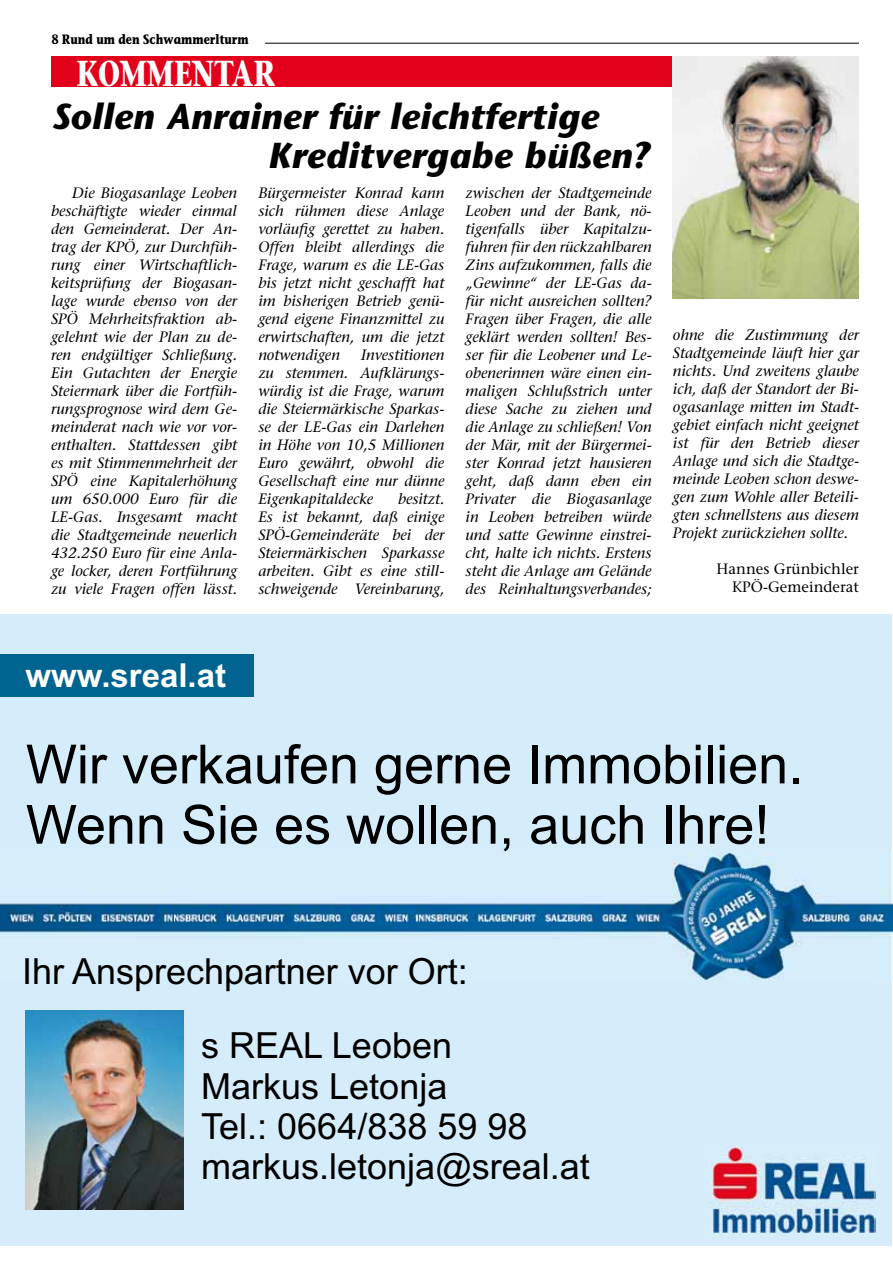
<style>
.page{position:relative;width:893px;height:1263px;background:#fff}
.page>*{position:absolute;margin:0;border:0;box-sizing:border-box;transform-origin:0 0}
.t1{font:54px/60.3px "Arial";color:#000}
.t2{font:36px/40.2px "Arial";color:#000}
.t3{font:italic 700 36px/39.6px "Stone Sans";letter-spacing:.01em;color:#000}
.t4{font:700 36px "Stone Serif";color:#fff;scale:.75 1}
.t5{font:700 33px "Arial";color:#fff}
.t6{font:italic 15px/18px "Stone Serif";color:#000;text-align:justify}
.t7{font:15px/18px "Stone Serif";color:#000;text-align:right}
.t8{font:700 13.5px "Stone Informal";color:#000;scale:.8 1}
</style>
<div class="page">
<hr style="left:265px;top:43px;width:594px;height:1px;background:#000">
<div style="left:0;top:614px;width:891px;height:632px;background:#d5edfa"></div>
<div style="left:0;top:654px;width:253px;height:43px;background:#006390"></div>
<img style="left:0;top:853px;width:893px;height:127px">
<img style="left:711px;top:1147px;width:165px;height:87px">
<img style="left:26px;top:1010px;width:157px;height:199px">
<div style="left:51px;top:57px;width:808px;height:30px;background:#e2001a"></div>
<img style="left:673px;top:57px;width:186px;height:242px">
<p class="t8" style="left:52px;top:30px;width:248px">8 Rund um den Schwammerlturm</p>
<h2 class="t4" style="left:77px;top:50px;width:266px">KOMMENTAR</h2>
<h2 class="t3" style="left:268px;top:96px;width:383px;text-indent:-216px">Sollen Anrainer für leichtfertige<br>Kreditvergabe büßen?</h2>
<p class="t6" style="left:51px;top:183px;width:188px;text-indent:21px">Die Biogasanlage Leoben beschäftigte wieder einmal den Gemeinderat. Der An&shy;trag der KPÖ, zur Durchfüh&shy;rung einer Wirtschaftlich&shy;keitsprüfung der Biogasan&shy;lage wurde ebenso von der SPÖ Mehrheitsfraktion ab&shy;gelehnt wie der Plan zu de&shy;ren endgültiger Schließung.<br>Ein Gutachten der Energie Steiermark über die Fortfüh&shy;rungsprognose wird dem Ge&shy;meinderat nach wie vor vor&shy;enthalten. Stattdessen gibt es mit Stimmenmehrheit der SPÖ eine Kapitalerhöhung um 650.000 Euro für die LE-Gas. Insgesamt macht die Stadtgemeinde neuerlich 432.250 Euro für eine Anla&shy;ge locker, deren Fortführung zu viele Fragen offen lässt.</p>
<p class="t6" style="left:258px;top:183px;width:188px">Bürgermeister Konrad kann sich rühmen diese Anlage vorläufig gerettet zu haben.<br>Offen bleibt allerdings die Frage, warum es die LE-Gas bis jetzt nicht geschafft hat im bisherigen Betrieb genü&shy;gend eigene Finanzmittel zu erwirtschaften, um die jetzt notwendigen</p>
<p class="t6" style="left:258px;top:345px;width:188px;text-indent:103px">Investitionen zu stemmen. Aufklärungs&shy;würdig ist die Frage, warum die Steiermärkische Sparkas&shy;se der LE-Gas ein Darlehen in Höhe von 10,5 Millionen Euro gewährt, obwohl die Gesellschaft eine nur dünne Eigenkapitaldecke</p>
<p class="t6" style="left:258px;top:489px;width:188px;text-indent:140px">besitzt.<br>Es ist bekannt, daß einige SPÖ-Gemeinderäte bei der Steiermärkischen Sparkasse arbeiten. Gibt es eine still&shy;schweigende Vereinbarung,</p>
<p class="t6" style="left:466px;top:183px;width:188px">zwischen der Stadtgemeinde Leoben und der Bank, nö&shy;tigenfalls über Kapitalzu&shy;fuhren für den rückzahlbaren Zins aufzukommen, falls die „Gewinne“ der LE-Gas da&shy;für nicht ausreichen sollten?<br>Fragen über Fragen, die alle geklärt werden sollten! Bes&shy;ser für die Leobener und Le&shy;obenerinnen wäre einen ein&shy;maligen Schlußstrich unter diese Sache zu ziehen und die Anlage zu schließen! Von der Mär, mit der Bürgermei&shy;ster Konrad jetzt hausieren geht, daß dann eben ein Privater die Biogasanlage in Leoben betreiben würde und satte Gewinne einstrei&shy;cht, halte ich nichts. Erstens steht die Anlage am Gelände des Reinhaltungsverbandes;</p>
<p class="t6" style="left:673px;top:326px;width:188px">ohne die Zustimmung der Stadtgemeinde läuft hier gar nichts. Und zweitens glaube ich, daß der Standort der Bi&shy;ogasanlage mitten im Stadt&shy;gebiet einfach nicht geeignet ist für den Betrieb dieser Anlage und sich die Stadtge&shy;meinde Leoben schon deswe&shy;gen zum Wohle aller Beteili&shy;gten schnellstens aus diesem Projekt zurückziehen sollte.</p>
<p class="t7" style="left:717px;top:560px;width:144px">Hannes Grünbichler<br>KPÖ-Gemeinderat</p>
<h3 class="t5" style="left:26px;top:654px;width:202px">www.sreal.at</h3>
<h1 class="t1" style="left:26px;top:740px;width:779px">Wir verkaufen gerne Immobilien.<br>Wenn Sie es wollen, auch Ihre!</h1>
<h2 class="t2" style="left:22px;top:955px;width:447px">Ihr Ansprechpartner vor Ort:</h2>
<h2 class="t2" style="left:201px;top:1029px;width:390px">s REAL Leoben<br>Markus Letonja<br>Tel.: 0664/838 59 98 markus.letonja@sreal.at</h2>
</div>
